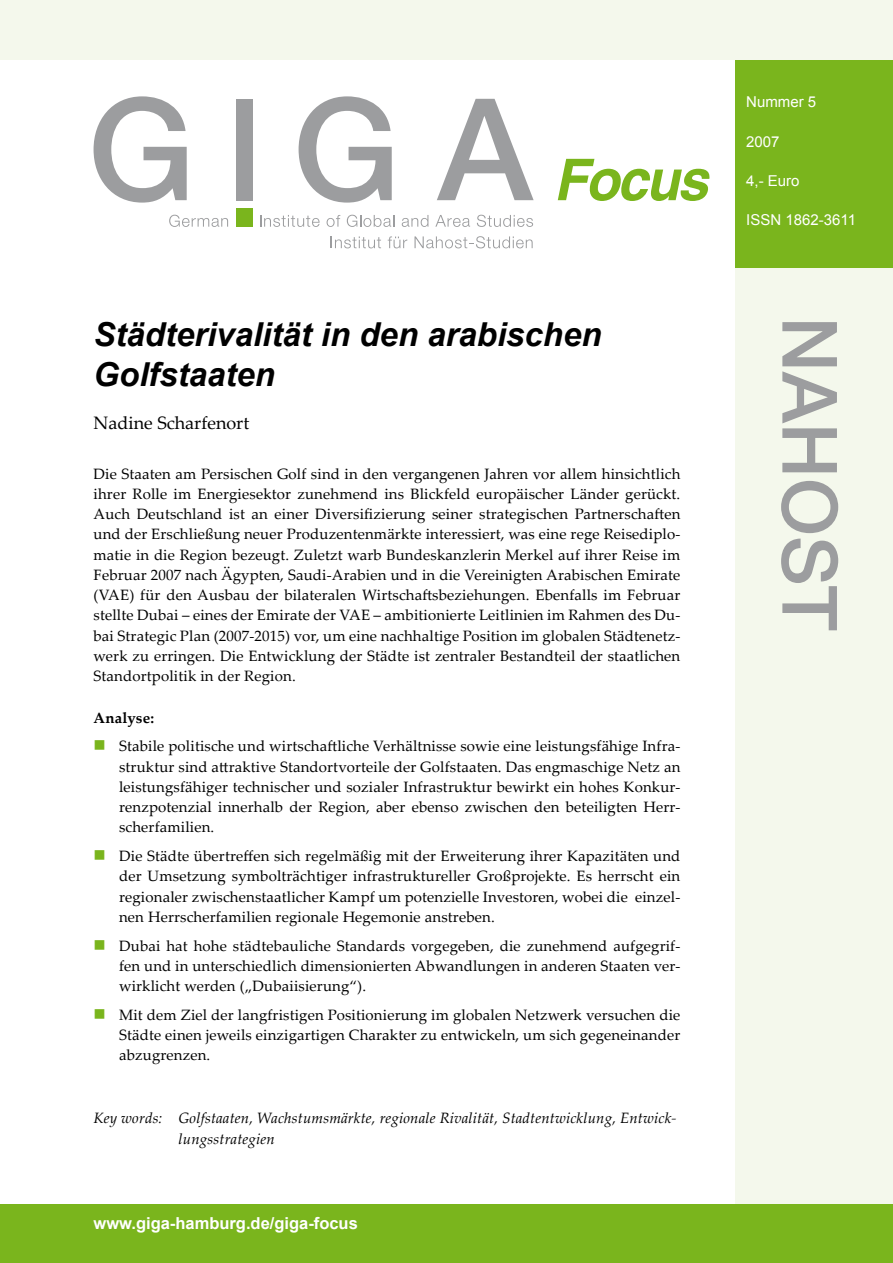
<style>
.page{position:relative;width:893px;height:1263px;background:#fff}
.page>*{position:absolute;margin:0;border:0;box-sizing:border-box;transform-origin:0 0}
.t1{font:italic 700 33px/39.6px "Arial";color:#000}
.t2{font:18px "Palatino Linotype";color:#000}
.t3{font:700 16.5px "Arial";color:#fff}
.t4{font:16.5px "Wingdings";color:#7ab51d}
.t5{font:15px/20.2px "Palatino Linotype";letter-spacing:.01em;color:#000;text-align:justify}
.t6{font:italic 15px/20.2px "Palatino Linotype";letter-spacing:.01em;color:#000}
.t7{font:15px "Arial";color:#fff}
.t8{font:700 15px "Palatino Linotype";letter-spacing:.01em;color:#000}
</style>
<div class="page">
<div style="left:736px;top:60px;width:157px;height:208px;background:#7ab51d"></div>
<div style="left:736px;top:269px;width:157px;height:994px;background:#f4f8ec"></div>
<div style="left:0;top:1204px;width:893px;height:59px;background:#7ab51d"></div>
<div style="left:0;top:1px;width:893px;height:59px;background:#f4f8ec"></div>
<svg style="left:782px;top:322px;width:55px;height:150px"></svg>
<svg style="left:781px;top:481px;width:57px;height:52px"></svg>
<svg style="left:781px;top:539px;width:57px;height:91px"></svg>
<svg style="left:169px;top:215px;width:59px;height:12px"></svg>
<svg style="left:260px;top:215px;width:60px;height:12px"></svg>
<svg style="left:327px;top:215px;width:13px;height:12px"></svg>
<svg style="left:347px;top:215px;width:47px;height:12px"></svg>
<svg style="left:402px;top:215px;width:26px;height:12px"></svg>
<svg style="left:435px;top:215px;width:35px;height:12px"></svg>
<svg style="left:477px;top:215px;width:56px;height:12px"></svg>
<svg style="left:331px;top:236px;width:50px;height:12px"></svg>
<svg style="left:388px;top:236px;width:19px;height:12px"></svg>
<svg style="left:414px;top:236px;width:119px;height:12px"></svg>
<div style="left:236px;top:99px;width:16px;height:101px;background:#9c9d9f"></div>
<svg style="left:94px;top:96px;width:93px;height:107px"></svg>
<svg style="left:299px;top:96px;width:93px;height:107px"></svg>
<svg style="left:437px;top:99px;width:97px;height:101px"></svg>
<div style="left:236px;top:209px;width:16px;height:18px;background:#7ab51d"></div>
<svg style="left:558px;top:159px;width:152px;height:42px"></svg>
<h1 class="t1" style="left:94px;top:316px;width:510px">Städterivalität in den arabischen<br>Golfstaaten</h1>
<p class="t2" style="left:94px;top:410px;width:157px">Nadine Scharfenort</p>
<p class="t5" style="left:94px;top:463px;width:588px">Die Staaten am Persischen Golf sind in den vergangenen Jahren vor allem hinsichtlich ihrer Rolle im Energiesektor zunehmend ins Blickfeld europäischer Länder gerückt.<br>Auch Deutschland ist an einer Diversifizierung seiner strategischen Partnerschaften und der Erschließung neuer Produzentenmärkte interessiert, was eine rege Reisediplo&shy;matie in die Region bezeugt. Zuletzt warb Bundeskanzlerin Merkel auf ihrer Reise im Februar 2007 nach Ägypten, Saudi-Arabien und in die Vereinigten Arabischen Emirate (VAE) für den Ausbau der bilateralen Wirtschaftsbeziehungen. Ebenfalls im Februar stellte Dubai – eines der Emirate der VAE – ambitionierte Leitlinien im Rahmen des Du&shy;bai Strategic Plan (2007-2015) vor, um eine nachhaltige Position im globalen Städtenetz&shy;werk zu erringen. Die Entwicklung der Städte ist zentraler Bestandteil der staatlichen Standortpolitik in der Region.</p>
<p class="t8" style="left:94px;top:707px;width:62px">Analyse:</p>
<p class="t5" style="left:119px;top:736px;width:563px">Stabile politische und wirtschaftliche Verhältnisse sowie eine leistungsfähige Infra&shy;struktur sind attraktive Standortvorteile der Golfstaaten. Das engmaschige Netz an leistungsfähiger technischer und sozialer Infrastruktur bewirkt ein hohes Konkur&shy;renzpotenzial innerhalb der Region, aber ebenso zwischen den beteiligten Herr&shy;scherfamilien.</p>
<p class="t5" style="left:119px;top:845px;width:563px">Die Städte übertreffen sich regelmäßig mit der Erweiterung ihrer Kapazitäten und der Umsetzung symbolträchtiger infrastruktureller Großprojekte. Es herrscht ein regionaler zwischenstaatlicher Kampf um potenzielle Investoren, wobei die einzel&shy;nen Herrscherfamilien regionale Hegemonie anstreben.</p>
<p class="t5" style="left:119px;top:935px;width:563px">Dubai hat hohe städtebauliche Standards vorgegeben, die zunehmend aufgegrif&shy;fen und in unterschiedlich dimensionierten Abwandlungen in anderen Staaten ver&shy;wirklicht werden („Dubaiisierung“).</p>
<p class="t5" style="left:119px;top:1004px;width:563px">Mit dem Ziel der langfristigen Positionierung im globalen Netzwerk versuchen die Städte einen jeweils einzigartigen Charakter zu entwickeln, um sich gegeneinander abzugrenzen.</p>
<p class="t4" style="left:94px;top:737px;width:14px">■</p>
<p class="t4" style="left:94px;top:846px;width:14px">■</p>
<p class="t4" style="left:94px;top:936px;width:14px">■</p>
<p class="t4" style="left:94px;top:1005px;width:14px">■</p>
<p class="t6" style="left:179px;top:1107px;width:499px;text-indent:-85px">Key words: Golfstaaten, Wachstumsmärkte, regionale Rivalität, Stadtentwicklung, Entwick&shy;lungsstrategien</p>
<p class="t3" style="left:94px;top:1212px;width:266px">www.giga-hamburg.de/giga-focus</p>
<p class="t7" style="left:746px;top:92px;width:72px">Nummer 5</p>
<p class="t7" style="left:746px;top:131px;width:35px">2007</p>
<p class="t7" style="left:746px;top:171px;width:55px">4,- Euro</p>
<p class="t7" style="left:746px;top:210px;width:111px">ISSN 1862-3611</p>
</div>
